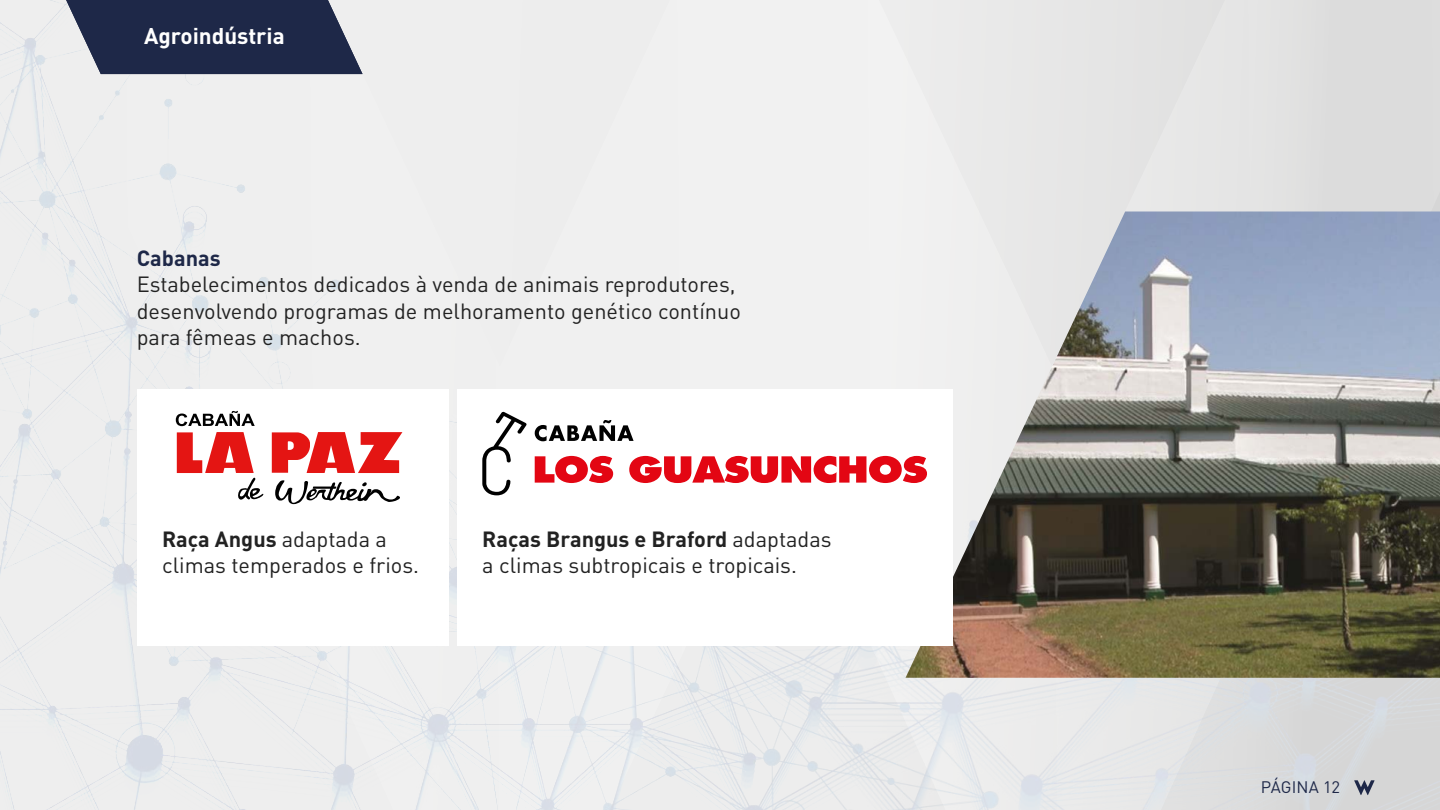
<style>
.page{position:relative;width:1440px;height:810px;background:#fff}
.page>*{position:absolute;margin:0;border:0;box-sizing:border-box;transform-origin:0 0}
.t1{font:700 22.5px "DIN Pro";color:#fff}
.t2{font:21.75px/26.1px "DIN Pro";color:#222}
.t3{font:700 21.75px "DIN Pro";color:#1e2848}
.t4{font:16.5px "DIN Pro";letter-spacing:.005em;color:#1e2848}
.s1{font-weight:700}
</style>
<div class="page">
<img style="left:0;top:0;width:1440px;height:810px">
<svg style="left:1354px;top:780px;width:21px;height:15px"></svg>
<img style="left:906px;top:212px;width:534px;height:466px">
<svg style="left:16px;top:0;width:347px;height:74px"></svg>
<div style="left:137px;top:390px;width:312px;height:256px;background:#fff"></div>
<div style="left:458px;top:390px;width:495px;height:256px;background:#fff"></div>
<svg style="left:482px;top:412px;width:45px;height:83px"></svg>
<svg style="left:535px;top:420px;width:99px;height:21px"></svg>
<svg style="left:535px;top:456px;width:78px;height:27px"></svg>
<svg style="left:629px;top:456px;width:298px;height:27px"></svg>
<svg style="left:176px;top:411px;width:79px;height:15px"></svg>
<svg style="left:272px;top:432px;width:130px;height:41px"></svg>
<svg style="left:275px;top:480px;width:125px;height:24px"></svg>
<svg style="left:177px;top:432px;width:87px;height:68px"></svg>
<p class="t1" style="left:144px;top:20px;width:142px">Agroindústria</p>
<p class="t3" style="left:137px;top:244px;width:85px">Cabanas</p>
<p class="t2" style="left:137px;top:271px;width:606px">Estabelecimentos dedicados à venda de animais reprodutores, desenvolvendo programas de melhoramento genético contínuo para fêmeas e machos.</p>
<p class="t2" style="left:162px;top:525px;width:259px"><span class="s1">Raça Angus</span> adaptada a climas temperados e frios.</p>
<p class="t2" style="left:482px;top:525px;width:351px"><span class="s1">Raças Brangus e Braford</span> adaptadas a climas subtropicais e tropicais.</p>
<p class="t4" style="left:1261px;top:776px;width:81px">PÁGINA 12</p>
</div>
